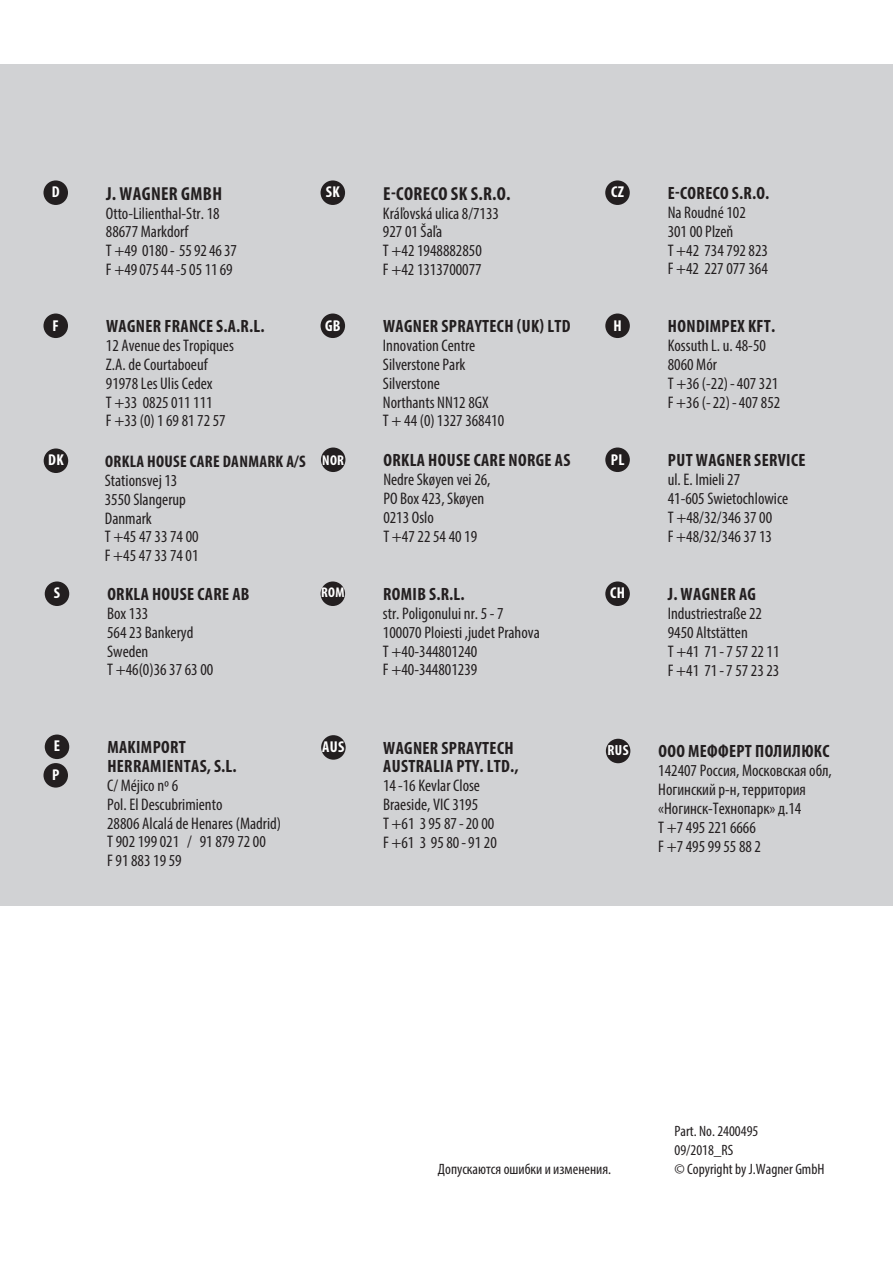
<style>
.page{position:relative;width:893px;height:1263px;background:#fff}
.page>*{position:absolute;margin:0;border:0;box-sizing:border-box;transform-origin:0 0}
.t1{font:700 condensed 18.9px "Myriad Pro";letter-spacing:.02em;color:#231f20}
.t2{font:700 condensed 17.85px/18.9px "Myriad Pro";letter-spacing:.02em;color:#231f20}
.t3{font:condensed 16.8px/18.9px "Myriad Pro";color:#231f20}
.t4{font:700 condensed 16.8px "Myriad Pro";letter-spacing:.02em;color:#231f20}
.t5{font:700 condensed 15.75px "Myriad Pro";letter-spacing:.02em;color:#fff}
.t6{font:condensed 15px/19.2px "Myriad Pro";color:#231f20}
.t7{font:700 condensed 14.7px "Myriad Pro";color:#fff}
.t8{font:700 condensed 14.25px "Myriad Pro";color:#fff}
.t9{font:700 condensed 14.1px "Myriad Pro";color:#fff}
</style>
<div class="page">
<div style="left:0;top:64px;width:893px;height:842px;background:#d1d2d4"></div>
<div style="left:43px;top:180px;width:25px;height:25px;background:#231f20;border-radius:50%"></div>
<div style="left:43px;top:313px;width:25px;height:25px;background:#231f20;border-radius:50%"></div>
<div style="left:44px;top:448px;width:24px;height:25px;background:#231f20;border-radius:50%"></div>
<div style="left:45px;top:581px;width:24px;height:25px;background:#231f20;border-radius:50%"></div>
<div style="left:605px;top:581px;width:25px;height:25px;background:#231f20;border-radius:50%"></div>
<div style="left:321px;top:735px;width:25px;height:25px;background:#231f20;border-radius:50%"></div>
<div style="left:605px;top:313px;width:25px;height:25px;background:#231f20;border-radius:50%"></div>
<div style="left:605px;top:447px;width:25px;height:25px;background:#231f20;border-radius:50%"></div>
<div style="left:321px;top:313px;width:24px;height:25px;background:#231f20;border-radius:50%"></div>
<div style="left:45px;top:734px;width:24px;height:25px;background:#231f20;border-radius:50%"></div>
<div style="left:321px;top:180px;width:24px;height:25px;background:#231f20;border-radius:50%"></div>
<div style="left:43px;top:763px;width:25px;height:24px;background:#231f20;border-radius:50%"></div>
<div style="left:321px;top:581px;width:24px;height:25px;background:#231f20;border-radius:50%"></div>
<div style="left:321px;top:447px;width:24px;height:25px;background:#231f20;border-radius:50%"></div>
<div style="left:605px;top:180px;width:25px;height:25px;background:#231f20;border-radius:50%"></div>
<div style="left:606px;top:739px;width:24px;height:24px;background:#231f20;border-radius:50%"></div>
<p class="t5" style="left:52px;top:182px;width:9px">D</p>
<p class="t1" style="left:106px;top:181px;width:118px">J. WAGNER GMBH</p>
<p class="t3" style="left:106px;top:203px;width:133px">Otto-Lilienthal-Str. 18<br>88677 Markdorf<br>T +49 0180 - 55 92 46 37<br>F +49 075 44 -5 05 11 69</p>
<p class="t5" style="left:326px;top:182px;width:15px">SK</p>
<p class="t1" style="left:383px;top:181px;width:129px">E-CORECO SK S.R.O.</p>
<p class="t3" style="left:383px;top:203px;width:118px">Kráľovská ulica 8/7133<br>927 01 Šaľa<br>T +42 1948882850<br>F +42 1313700077</p>
<p class="t5" style="left:611px;top:182px;width:14px">CZ</p>
<p class="t2" style="left:668px;top:183px;width:103px">E-CORECO S.R.O.</p>
<p class="t3" style="left:668px;top:203px;width:102px">Na Roudné 102<br>301 00 Plzeň<br>T +42 734 792 823<br>F +42 227 077 364</p>
<p class="t5" style="left:53px;top:315px;width:8px">F</p>
<p class="t2" style="left:106px;top:316px;width:160px">WAGNER FRANCE S.A.R.L.</p>
<p class="t3" style="left:106px;top:336px;width:130px">12 Avenue des Tropiques<br>Z.A. de Courtaboeuf<br>91978 Les Ulis Cedex<br>T +33 0825 011 111<br>F +33 (0) 1 69 81 72 57</p>
<p class="t5" style="left:325px;top:315px;width:17px">GB</p>
<p class="t2" style="left:383px;top:316px;width:189px">WAGNER SPRAYTECH (UK) LTD</p>
<p class="t3" style="left:383px;top:336px;width:123px">Innovation Centre<br>Silverstone Park<br>Silverstone<br>Northants NN12 8GX<br>T + 44 (0) 1327 368410</p>
<p class="t5" style="left:613px;top:315px;width:10px">H</p>
<p class="t2" style="left:668px;top:316px;width:109px">HONDIMPEX KFT.</p>
<p class="t3" style="left:668px;top:336px;width:114px">Kossuth L. u. 48-50<br>8060 Mór<br>T +36 (-22) - 407 321<br>F +36 (- 22) - 407 852</p>
<p class="t5" style="left:48px;top:450px;width:17px">DK</p>
<p class="t4" style="left:105px;top:451px;width:202px">ORKLA HOUSE CARE DANMARK A/S</p>
<p class="t3" style="left:105px;top:471px;width:95px">Stationsvej 13<br>3550 Slangerup<br>Danmark<br>T +45 47 33 74 00<br>F +45 47 33 74 01</p>
<p class="t8" style="left:322px;top:451px;width:23px">NOR</p>
<p class="t2" style="left:384px;top:450px;width:188px">ORKLA HOUSE CARE NORGE AS</p>
<p class="t3" style="left:383px;top:470px;width:109px">Nedre Skøyen vei 26,<br>PO Box 423, Skøyen<br>0213 Oslo<br>T +47 22 54 40 19</p>
<p class="t5" style="left:611px;top:449px;width:15px">PL</p>
<p class="t2" style="left:668px;top:450px;width:139px">PUT WAGNER SERVICE</p>
<p class="t3" style="left:668px;top:470px;width:122px">ul. E. Imieli 27<br>41-605 Swietochlowice<br>T +48/32/346 37 00<br>F +48/32/346 37 13</p>
<p class="t9" style="left:321px;top:584px;width:25px">ROM</p>
<p class="t2" style="left:107px;top:584px;width:144px">ORKLA HOUSE CARE AB</p>
<p class="t3" style="left:107px;top:603px;width:108px">Box 133<br>564 23 Bankeryd<br>Sweden<br>T +46(0)36 37 63 00</p>
<p class="t2" style="left:383px;top:584px;width:83px">ROMIB S.R.L.</p>
<p class="t3" style="left:383px;top:603px;width:158px">str. Poligonului nr. 5 - 7<br>100070 Ploiesti ,judet Prahova<br>T +40-344801240<br>F +40-344801239</p>
<p class="t5" style="left:54px;top:583px;width:8px">S</p>
<p class="t5" style="left:610px;top:583px;width:16px">CH</p>
<p class="t2" style="left:668px;top:584px;width:90px">J. WAGNER AG</p>
<p class="t3" style="left:668px;top:604px;width:113px">Industriestraße 22<br>9450 Altstätten<br>T +41 71 - 7 57 22 11<br>F +41 71 - 7 57 23 23</p>
<p class="t2" style="left:668px;top:609px;width:63px">EL-ME-HO</p>
<p class="t3" style="left:668px;top:628px;width:120px">Horvatinčićev put 2<br>HR-10436 Rakov Potok<br>T +385 (-1)65 86 - 028</p>
<p class="t5" style="left:54px;top:736px;width:8px">E</p>
<p class="t5" style="left:52px;top:765px;width:9px">P</p>
<p class="t2" style="left:107px;top:737px;width:131px">MAKIMPORT<br>HERRAMIENTAS, S.L.</p>
<p class="t3" style="left:107px;top:775px;width:175px">C/ Méjico nº 6<br>Pol. El Descubrimiento<br>28806 Alcalá de Henares (Madrid)<br>T 902 199 021 / 91 879 72 00<br>F 91 883 19 59</p>
<p class="t5" style="left:322px;top:737px;width:24px">AUS</p>
<p class="t2" style="left:383px;top:738px;width:137px">WAGNER SPRAYTECH<br>AUSTRALIA PTY. LTD.,</p>
<p class="t3" style="left:383px;top:776px;width:115px">14 -16 Kevlar Close<br>Braeside, VIC 3195<br>T +61 3 95 87 - 20 00<br>F +61 3 95 80 - 91 20</p>
<p class="t7" style="left:608px;top:741px;width:22px">RUS</p>
<p class="t2" style="left:658px;top:741px;width:172px">OOO МЕФФЕРТ ПОЛИЛЮКС</p>
<p class="t3" style="left:658px;top:761px;width:175px">142407 Россия, Московская обл,<br>Ногинский р-н, территория «Ногинск-Технопарк» д.14<br>T +7 495 221 6666<br>F +7 495 99 55 88 2</p>
<p class="t6" style="left:674px;top:1121px;width:85px">Part. No. 2400495<br>09/2018_RS</p>
<p class="t6" style="left:438px;top:1159px;width:175px">Допускаются ошибки и изменения.</p>
<p class="t6" style="left:674px;top:1159px;width:151px">© Copyright by J.Wagner GmbH</p>
<p class="t2" style="left:668px;top:1165px;width:52px">FHC SRL</p>
</div>
